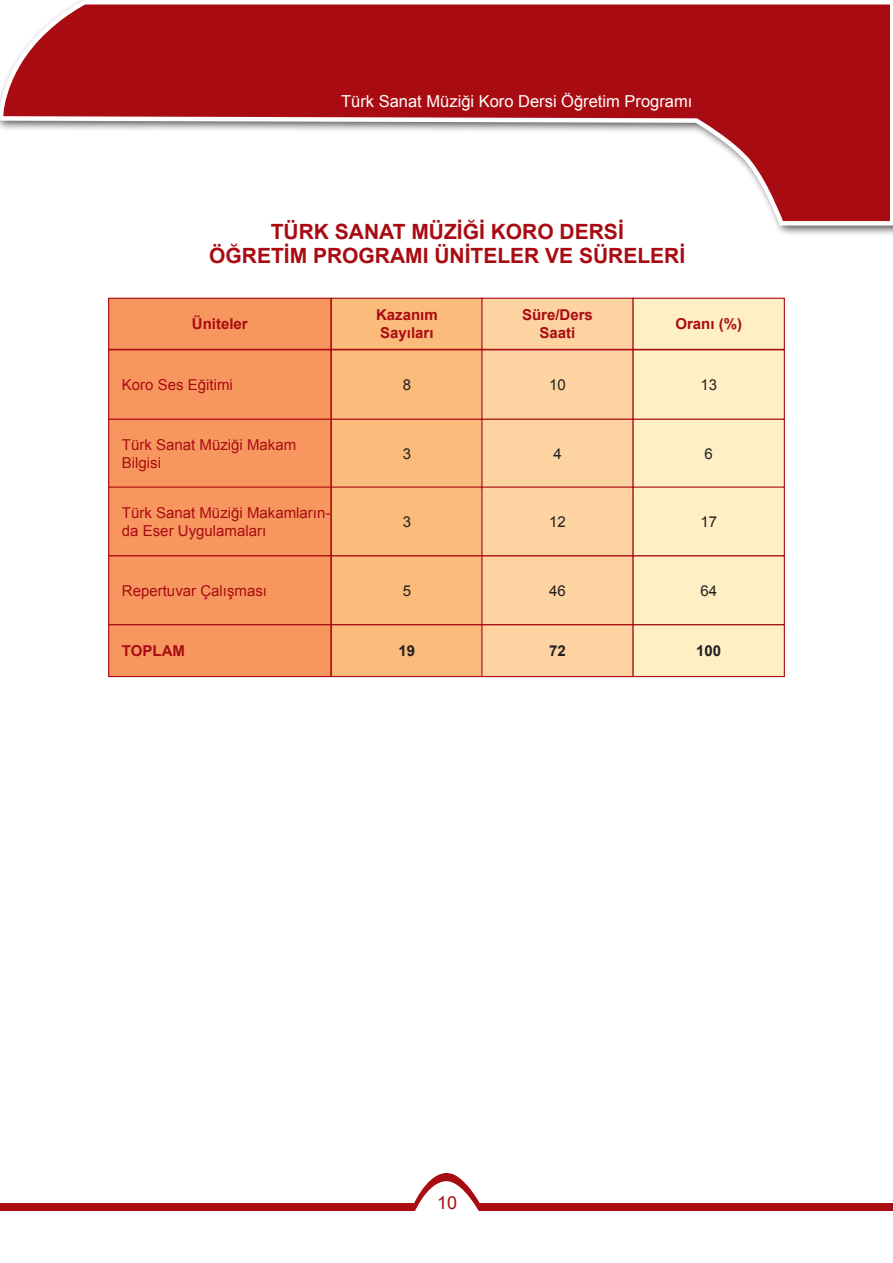
<style>
.page{position:relative;width:893px;height:1263px;background:#fff}
.page>*{position:absolute;margin:0;border:0;box-sizing:border-box;transform-origin:0 0}
.BAŞLIK{font:700 21px "Arial";color:#a90b12}
.t1{font:18px "Arial";color:#a90b12}
.t2{font:16.5px "Arial";color:#fff}
.tablo_1{font:15px/18px "Arial";color:#a90b12}
.tablo_1-2{font:700 15px "Arial";color:#a90b12}
.tablo_2{font:15px "Arial";color:#231f20}
.tablo_2-2{font:700 15px "Arial";color:#231f20}
</style>
<div class="page">
<svg style="left:414px;top:1173px;width:66px;height:38px"></svg>
<div style="left:0;top:0;width:893px;height:237px;background:#231f20;opacity:.75"></div>
<svg style="left:0;top:0;width:893px;height:228px"></svg>
<div style="left:1px;top:1203px;width:414px;height:8px;background:#a90b12"></div>
<div style="left:480px;top:1203px;width:413px;height:8px;background:#a90b12"></div>
<div style="left:109px;top:298px;width:222px;height:51px;background:#f7975f"></div>
<div style="left:108px;top:298px;width:223px;height:52px;border:1px solid #a90b12"></div>
<div style="left:109px;top:350px;width:222px;height:69px;background:#f7975f"></div>
<div style="left:108px;top:349px;width:223px;height:71px;border:1px solid #a90b12"></div>
<div style="left:109px;top:419px;width:222px;height:70px;background:#f7975f"></div>
<div style="left:108px;top:419px;width:223px;height:70px;border:1px solid #a90b12"></div>
<div style="left:109px;top:487px;width:222px;height:69px;background:#f7975f"></div>
<div style="left:108px;top:486px;width:223px;height:70px;border:1px solid #a90b12"></div>
<div style="left:109px;top:556px;width:222px;height:69px;background:#f7975f"></div>
<div style="left:108px;top:555px;width:223px;height:70px;border:1px solid #a90b12"></div>
<div style="left:109px;top:625px;width:222px;height:51px;background:#f7975f"></div>
<div style="left:108px;top:624px;width:223px;height:53px;border:1px solid #a90b12"></div>
<div style="left:331px;top:298px;width:152px;height:51px;background:#fbbb7b"></div>
<div style="left:331px;top:298px;width:152px;height:52px;border:1px solid #a90b12"></div>
<div style="left:331px;top:350px;width:152px;height:69px;background:#fbbb7b"></div>
<div style="left:331px;top:349px;width:152px;height:71px;border:1px solid #a90b12"></div>
<div style="left:331px;top:419px;width:152px;height:70px;background:#fbbb7b"></div>
<div style="left:331px;top:419px;width:152px;height:70px;border:1px solid #a90b12"></div>
<div style="left:331px;top:487px;width:152px;height:69px;background:#fbbb7b"></div>
<div style="left:331px;top:486px;width:152px;height:70px;border:1px solid #a90b12"></div>
<div style="left:331px;top:556px;width:152px;height:69px;background:#fbbb7b"></div>
<div style="left:331px;top:555px;width:152px;height:70px;border:1px solid #a90b12"></div>
<div style="left:331px;top:625px;width:152px;height:51px;background:#fbbb7b"></div>
<div style="left:331px;top:624px;width:152px;height:53px;border:1px solid #a90b12"></div>
<div style="left:482px;top:298px;width:151px;height:51px;background:#fdd3a2"></div>
<div style="left:481px;top:298px;width:153px;height:52px;border:1px solid #a90b12"></div>
<div style="left:482px;top:350px;width:151px;height:69px;background:#fdd3a2"></div>
<div style="left:481px;top:349px;width:153px;height:71px;border:1px solid #a90b12"></div>
<div style="left:482px;top:419px;width:151px;height:70px;background:#fdd3a2"></div>
<div style="left:481px;top:419px;width:153px;height:70px;border:1px solid #a90b12"></div>
<div style="left:482px;top:487px;width:151px;height:69px;background:#fdd3a2"></div>
<div style="left:482px;top:556px;width:151px;height:69px;background:#fdd3a2"></div>
<div style="left:481px;top:555px;width:153px;height:70px;border:1px solid #a90b12"></div>
<div style="left:482px;top:625px;width:151px;height:51px;background:#fdd3a2"></div>
<div style="left:481px;top:624px;width:153px;height:53px;border:1px solid #a90b12"></div>
<div style="left:633px;top:298px;width:151px;height:51px;background:#feefc5"></div>
<div style="left:633px;top:298px;width:152px;height:52px;border:1px solid #a90b12"></div>
<div style="left:633px;top:350px;width:151px;height:69px;background:#feefc5"></div>
<div style="left:633px;top:349px;width:152px;height:71px;border:1px solid #a90b12"></div>
<div style="left:633px;top:419px;width:151px;height:70px;background:#feefc5"></div>
<div style="left:633px;top:419px;width:152px;height:70px;border:1px solid #a90b12"></div>
<div style="left:633px;top:487px;width:151px;height:69px;background:#feefc5"></div>
<div style="left:633px;top:556px;width:151px;height:69px;background:#feefc5"></div>
<div style="left:633px;top:555px;width:152px;height:70px;border:1px solid #a90b12"></div>
<div style="left:633px;top:625px;width:151px;height:51px;background:#feefc5"></div>
<div style="left:633px;top:624px;width:152px;height:53px;border:1px solid #a90b12"></div>
<p class="t2" style="left:341px;top:91px;width:353px">Türk Sanat Müziği Koro Dersi Öğretim Programı</p>
<p class="BAŞLIK" style="left:271px;top:218px;width:355px">TÜRK SANAT MÜZİĞİ KORO DERSİ</p>
<p class="BAŞLIK" style="left:209px;top:242px;width:478px">ÖĞRETİM PROGRAMI ÜNİTELER VE SÜRELERİ</p>
<p class="tablo_1-2" style="left:192px;top:314px;width:57px">Üniteler</p>
<p class="tablo_1" style="left:122px;top:376px;width:112px">Koro Ses Eğitimi</p>
<p class="tablo_1-2" style="left:376px;top:305px;width:63px">Kazanım</p>
<p class="tablo_1-2" style="left:380px;top:323px;width:55px">Sayıları</p>
<p class="tablo_2" style="left:403px;top:375px;width:10px">8</p>
<p class="tablo_1-2" style="left:522px;top:305px;width:72px">Süre/Ders</p>
<p class="tablo_1-2" style="left:540px;top:323px;width:37px">Saati</p>
<p class="tablo_2" style="left:549px;top:375px;width:18px">10</p>
<p class="tablo_1-2" style="left:675px;top:314px;width:68px">Oranı (%)</p>
<p class="tablo_2" style="left:700px;top:375px;width:18px">13</p>
<p class="tablo_1" style="left:122px;top:436px;width:176px">Türk Sanat Müziği Makam<br>Bilgisi</p>
<p class="tablo_1" style="left:122px;top:504px;width:210px">Türk Sanat Müziği Makamların&shy;da Eser Uygulamaları</p>
<p class="tablo_2" style="left:403px;top:444px;width:10px">3</p>
<p class="tablo_2" style="left:403px;top:512px;width:10px">3</p>
<p class="tablo_2" style="left:553px;top:444px;width:10px">4</p>
<p class="tablo_2" style="left:549px;top:512px;width:18px">12</p>
<p class="tablo_2" style="left:705px;top:444px;width:10px">6</p>
<p class="tablo_2" style="left:700px;top:512px;width:18px">17</p>
<p class="tablo_1" style="left:122px;top:582px;width:147px">Repertuvar Çalışması</p>
<p class="tablo_2" style="left:403px;top:581px;width:10px">5</p>
<p class="tablo_2" style="left:549px;top:581px;width:18px">46</p>
<p class="tablo_2" style="left:700px;top:581px;width:18px">64</p>
<p class="tablo_1-2" style="left:122px;top:641px;width:65px">TOPLAM</p>
<p class="tablo_2-2" style="left:399px;top:641px;width:18px">19</p>
<p class="tablo_2-2" style="left:549px;top:641px;width:18px">72</p>
<p class="tablo_2-2" style="left:696px;top:641px;width:27px">100</p>
<p class="t1" style="left:437px;top:1190px;width:22px">10</p>
</div>
